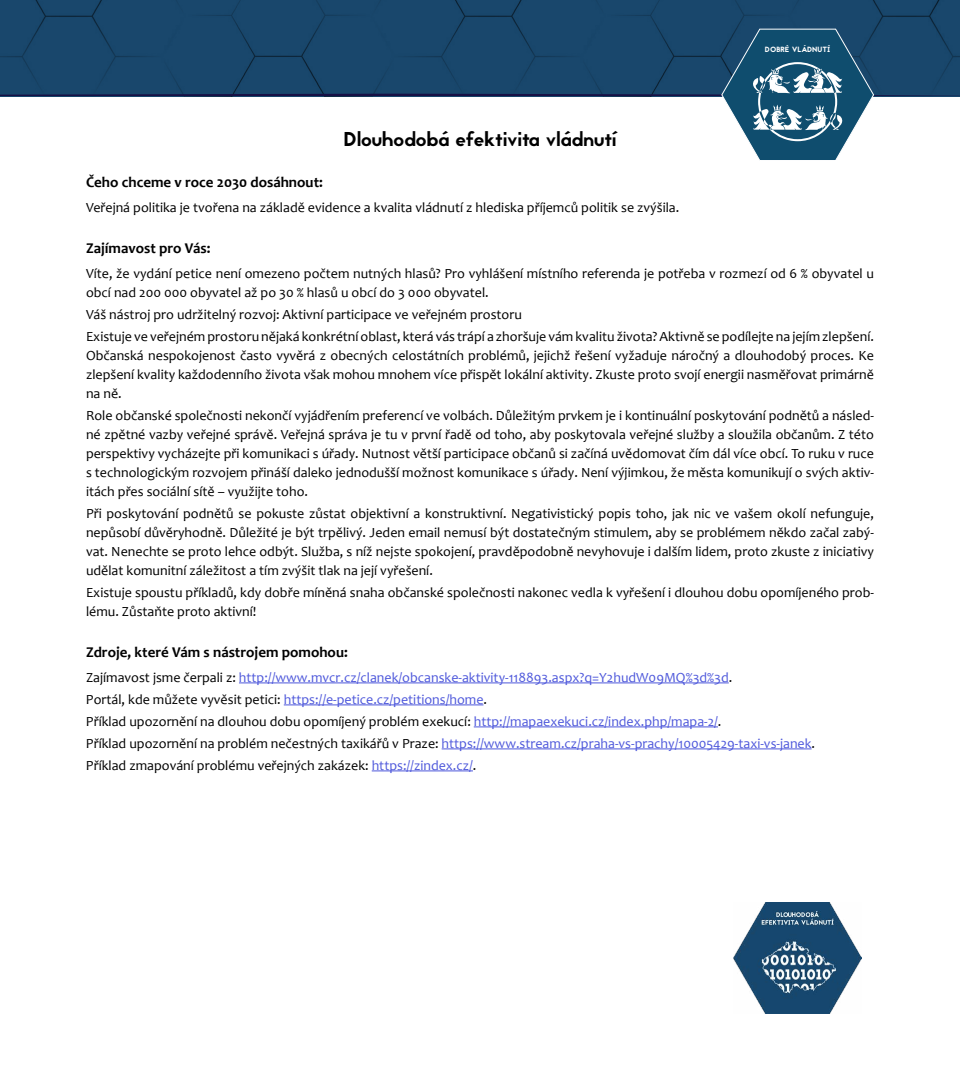
<style>
.page{position:relative;width:960px;height:1080px;background:#fff}
.page>*{position:absolute;margin:0;border:0;box-sizing:border-box;transform-origin:0 0}
.t1{font:20px "Jaapokki";color:#000}
.t2{font:700 15px "Candara";color:#000}
.t3{font:14px/19px "Candara";color:#000}
.t4{font:14px/22px "Candara";color:#4e58db}
.t5{font:7.5px "Jaapokki";color:#fff}
.s1{color:#000}
</style>
<div class="page">
<div style="left:395px;top:0;width:185px;height:28px;background:#19476c"></div>
<div style="left:0;top:0;width:161px;height:28px;background:#19476c"></div>
<div style="left:814px;top:0;width:146px;height:28px;background:#19476c"></div>
<div style="left:580px;top:0;width:234px;height:28px;background:#19476c"></div>
<div style="left:161px;top:0;width:234px;height:28px;background:#19476c"></div>
<hr style="left:239px;top:683px;width:490px;height:1px;background:#4e58db">
<hr style="left:284px;top:705px;width:199px;height:1px;background:#4e58db">
<hr style="left:474px;top:727px;width:244px;height:1px;background:#4e58db">
<hr style="left:442px;top:749px;width:370px;height:1px;background:#4e58db">
<hr style="left:372px;top:771px;width:101px;height:1px;background:#4e58db">
<svg style="left:0;top:28px;width:960px;height:132px"></svg>
<img style="left:733px;top:903px;width:129px;height:111px">
<h1 class="t1" style="left:344px;top:125px;width:274px">Dlouhodobá efektivita vládnutí</h1>
<p class="t5" style="left:765px;top:45px;width:67px">DOBRÉ VLÁDNUTÍ</p>
<p class="t2" style="left:86px;top:173px;width:238px">Čeho chceme v roce 2030 dosáhnout:</p>
<p class="t3" style="left:86px;top:198px;width:595px">Veřejná politika je tvořena na základě evidence a kvalita vládnutí z hlediska příjemců politik se zvýšila.</p>
<p class="t2" style="left:86px;top:239px;width:126px">Zajímavost pro Vás:</p>
<p class="t3" style="left:86px;top:264px;width:790px">Víte, že vydání petice není omezeno počtem nutných hlasů? Pro vyhlášení místního referenda je potřeba v rozmezí od 6 % obyvatel u obcí nad 200 000 obyvatel až po 30 % hlasů u obcí do 3 000 obyvatel.</p>
<p class="t3" style="left:86px;top:303px;width:790px;line-height:22px">Váš nástroj pro udržitelný rozvoj: Aktivní participace ve veřejném prostoru<br>Existuje ve veřejném prostoru nějaká konkrétní oblast, která vás trápí a zhoršuje vám kvalitu života? Aktivně se podílejte na jejím zlepšení.</p>
<p class="t3" style="left:86px;top:346px;width:790px;text-align:justify">Občanská nespokojenost často vyvěrá z obecných celostátních problémů, jejichž řešení vyžaduje náročný a dlouhodobý proces. Ke zlepšení kvality každodenního života však mohou mnohem více přispět lokální aktivity. Zkuste proto svojí energii nasměřovat primárně na ně.</p>
<p class="t3" style="left:86px;top:406px;width:790px;text-align:justify">Role občanské společnosti nekončí vyjádřením preferencí ve volbách. Důležitým prvkem je i kontinuální poskytování podnětů a násled&shy;né zpětné vazby veřejné správě. Veřejná správa je tu v první řadě od toho, aby poskytovala veřejné služby a sloužila občanům. Z této perspektivy vycházejte při komunikaci s úřady. Nutnost větší participace občanů si začíná uvědomovat čím dál více obcí. To ruku v ruce s technologickým rozvojem přináší daleko jednodušší možnost komunikace s úřady. Není výjimkou, že města komunikují o svých aktiv&shy;itách přes sociální sítě – využijte toho.</p>
<p class="t3" style="left:86px;top:504px;width:790px;text-align:justify">Při poskytování podnětů se pokuste zůstat objektivní a konstruktivní. Negativistický popis toho, jak nic ve vašem okolí nefunguje, nepůsobí důvěryhodně. Důležité je být trpělivý. Jeden email nemusí být dostatečným stimulem, aby se problémem někdo začal zabý&shy;vat. Nenechte se proto lehce odbýt. Služba, s níž nejste spokojení, pravděpodobně nevyhovuje i dalším lidem, proto zkuste z iniciativy udělat komunitní záležitost a tím zvýšit tlak na její vyřešení.</p>
<p class="t3" style="left:86px;top:583px;width:790px">Existuje spoustu příkladů, kdy dobře míněná snaha občanské společnosti nakonec vedla k vyřešení i dlouhou dobu opomíjeného prob&shy;lému. Zůstaňte proto aktivní!</p>
<p class="t2" style="left:86px;top:643px;width:263px">Zdroje, které Vám s nástrojem pomohou:</p>
<p class="t4" style="left:86px;top:666px;width:731px"><span class="s1">Zajímavost jsme čerpali z:</span> http://www.mvcr.cz/clanek/obcanske-aktivity-118893.aspx?q=Y2hudW09MQ%3d%3d<span class="s1">.<br>Portál, kde můžete vyvěsit petici:</span> https://e-petice.cz/petitions/home<span class="s1">.<br>Příklad upozornění na dlouhou dobu opomíjený problém exekucí:</span> http://mapaexekuci.cz/index.php/mapa-2/<span class="s1">.<br>Příklad upozornění na problém nečestných taxikářů v Praze:</span> https://www.stream.cz/praha-vs-prachy/10005429-taxi-vs-janek<span class="s1">.<br>Příklad zmapování problému veřejných zakázek:</span> https://zindex.cz/<span class="s1">.</span></p>
</div>
